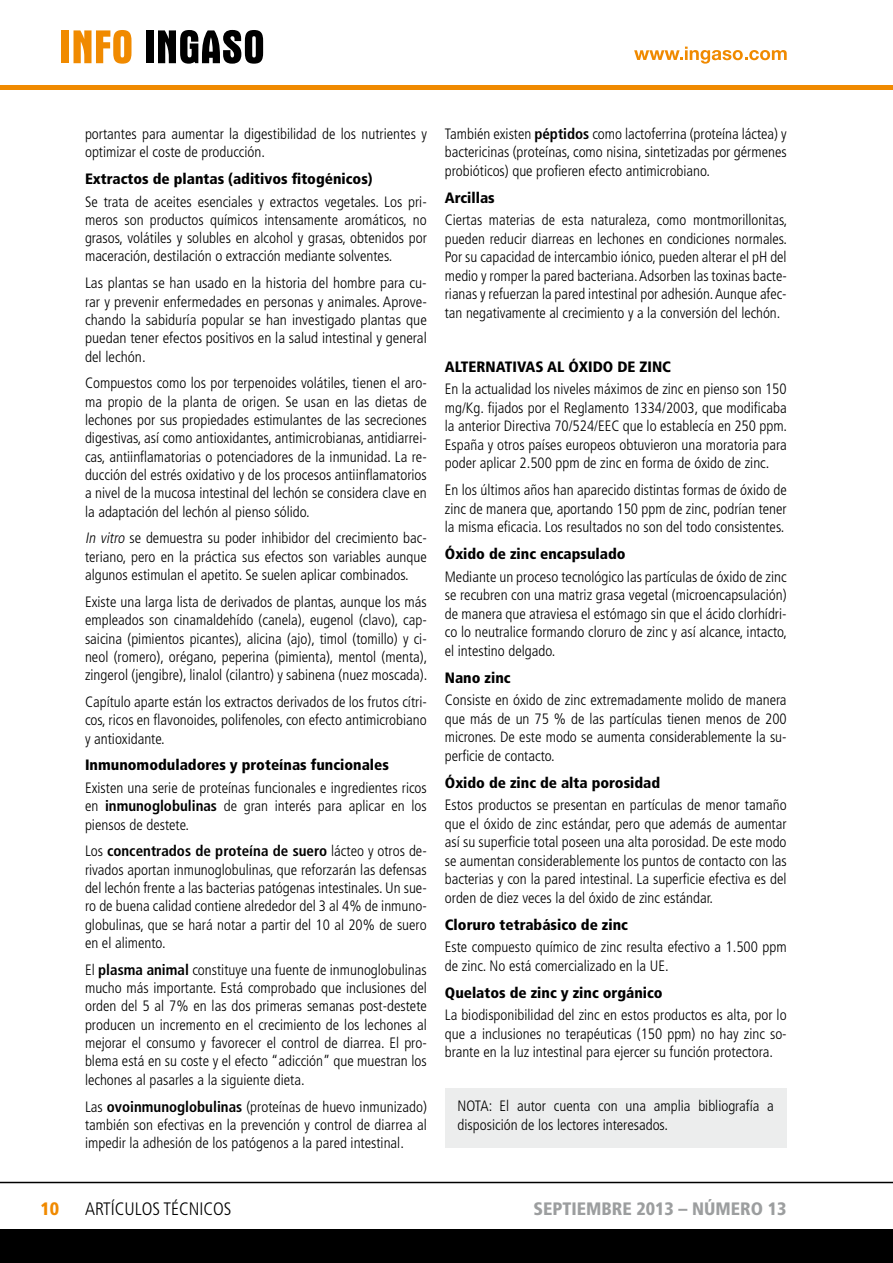
<style>
.page{position:relative;width:893px;height:1263px;background:#fff}
.page>*{position:absolute;margin:0;border:0;box-sizing:border-box;transform-origin:0 0}
.t1{font:900 condensed 18px "Frutiger";color:#9c9e9f}
.t2{font:300 condensed 18px "Frutiger";color:#000}
.t3{font:900 condensed 18px "Frutiger";color:#f08a00}
.t4{font:300 condensed 15px/18.3px "Frutiger";color:#000;text-align:justify}
.t5{font:900 condensed 15px "Frutiger";color:#000}
.s1{font-style:italic}
.s2{font-weight:700}
</style>
<div class="page">
<hr style="left:0;top:85px;width:893px;height:4px;background:#f08a00">
<div style="left:62px;top:30px;width:7px;height:33px;background:#f08a00"></div>
<svg style="left:74px;top:30px;width:57px;height:34px"></svg>
<div style="left:146px;top:30px;width:7px;height:33px;background:#000"></div>
<svg style="left:158px;top:30px;width:105px;height:34px"></svg>
<div style="left:0;top:1229px;width:893px;height:34px;background:#000"></div>
<hr style="left:0;top:1182px;width:893px;height:1px;background:#000">
<svg style="left:634px;top:47px;width:153px;height:17px"></svg>
<div style="left:445px;top:1089px;width:342px;height:59px;background:#eceded"></div>
<p class="t4" style="left:85px;top:125px;width:343px">portantes para aumentar la digestibilidad de los nutrientes y optimizar el coste de producción.</p>
<p class="t5" style="left:85px;top:170px;width:289px">Extractos de plantas (aditivos fitogénicos)</p>
<p class="t4" style="left:85px;top:192px;width:343px">Se trata de aceites esenciales y extractos vegetales. Los pri&shy;meros son productos químicos intensamente aromáticos, no grasos, volátiles y solubles en alcohol y grasas, obtenidos por maceración, destilación o extracción mediante solventes.</p>
<p class="t4" style="left:85px;top:274px;width:343px">Las plantas se han usado en la historia del hombre para cu&shy;rar y prevenir enfermedades en personas y animales. Aprove&shy;chando la sabiduría popular se han investigado plantas que puedan tener efectos positivos en la salud intestinal y general del lechón.</p>
<p class="t4" style="left:85px;top:374px;width:343px">Compuestos como los por terpenoides volátiles, tienen el aro&shy;ma propio de la planta de origen. Se usan en las dietas de lechones por sus propiedades estimulantes de las secreciones digestivas, así como antioxidantes, antimicrobianas, antidiarrei&shy;cas, antiinflamatorias o potenciadores de la inmunidad. La re&shy;ducción del estrés oxidativo y de los procesos antiinflamatorios a nivel de la mucosa intestinal del lechón se considera clave en la adaptación del lechón al pienso sólido.</p>
<p class="t4" style="left:85px;top:529px;width:343px"><span class="s1">In vitro</span> se demuestra su poder inhibidor del crecimiento bac&shy;teriano, pero en la práctica sus efectos son variables aunque algunos estimulan el apetito. Se suelen aplicar combinados.</p>
<p class="t4" style="left:85px;top:593px;width:344px">Existe una larga lista de derivados de plantas, aunque los más empleados son cinamaldehído (canela), eugenol (clavo), cap&shy;saicina (pimientos picantes), alicina (ajo), timol (tomillo) y ci&shy;neol (romero), orégano, peperina (pimienta), mentol (menta), zingerol (jengibre), linalol (cilantro) y sabinena (nuez moscada).</p>
<p class="t4" style="left:85px;top:693px;width:343px">Capítulo aparte están los extractos derivados de los frutos cítri&shy;cos, ricos en flavonoides, polifenoles, con efecto antimicrobiano y antioxidante.</p>
<p class="t5" style="left:85px;top:756px;width:305px">Inmunomoduladores y proteínas funcionales</p>
<p class="t4" style="left:85px;top:779px;width:343px">Existen una serie de proteínas funcionales e ingredientes ricos en <span class="s2">inmunoglobulinas</span> de gran interés para aplicar en los piensos de destete.</p>
<p class="t4" style="left:85px;top:842px;width:343px">Los <span class="s2">concentrados de proteína de suero</span> lácteo y otros de&shy;rivados aportan inmunoglobulinas, que reforzarán las defensas del lechón frente a las bacterias patógenas intestinales. Un sue&shy;ro de buena calidad contiene alrededor del 3 al 4% de inmuno&shy;globulinas, que se hará notar a partir del 10 al 20% de suero en el alimento.</p>
<p class="t4" style="left:85px;top:961px;width:343px">El <span class="s2">plasma animal</span> constituye una fuente de inmunoglobulinas mucho más importante. Está comprobado que inclusiones del orden del 5 al 7% en las dos primeras semanas post-destete producen un incremento en el crecimiento de los lechones al mejorar el consumo y favorecer el control de diarrea. El pro&shy;blema está en su coste y el efecto “adicción” que muestran los lechones al pasarles a la siguiente dieta.</p>
<p class="t4" style="left:85px;top:1097px;width:343px">Las <span class="s2">ovoinmunoglobulinas</span> (proteínas de huevo inmunizado) también son efectivas en la prevención y control de diarrea al impedir la adhesión de los patógenos a la pared intestinal.</p>
<p class="t4" style="left:445px;top:125px;width:343px">También existen <span class="s2">péptidos</span> como lactoferrina (proteína láctea) y bactericinas (proteínas, como nisina, sintetizadas por gérmenes probióticos) que profieren efecto antimicrobiano.</p>
<p class="t5" style="left:445px;top:188px;width:51px">Arcillas</p>
<p class="t4" style="left:445px;top:211px;width:344px">Ciertas materias de esta naturaleza, como montmorillonitas, pueden reducir diarreas en lechones en condiciones normales.<br>Por su capacidad de intercambio iónico, pueden alterar el pH del medio y romper la pared bacteriana. Adsorben las toxinas bacte&shy;rianas y refuerzan la pared intestinal por adhesión. Aunque afec&shy;tan negativamente al crecimiento y a la conversión del lechón.</p>
<p class="t5" style="left:445px;top:357px;width:228px">ALTERNATIVAS AL ÓXIDO DE ZINC</p>
<p class="t4" style="left:445px;top:380px;width:344px">En la actualidad los niveles máximos de zinc en pienso son 150 mg/Kg. fijados por el Reglamento 1334/2003, que modificaba la anterior Directiva 70/524/EEC que lo establecía en 250 ppm.<br>España y otros países europeos obtuvieron una moratoria para poder aplicar 2.500 ppm de zinc en forma de óxido de zinc.</p>
<p class="t4" style="left:445px;top:481px;width:343px">En los últimos años han aparecido distintas formas de óxido de zinc de manera que, aportando 150 ppm de zinc, podrían tener la misma eficacia. Los resultados no son del todo consistentes.</p>
<p class="t5" style="left:445px;top:545px;width:182px">Óxido de zinc encapsulado</p>
<p class="t4" style="left:445px;top:567px;width:344px">Mediante un proceso tecnológico las partículas de óxido de zinc se recubren con una matriz grasa vegetal (microencapsulación) de manera que atraviesa el estómago sin que el ácido clorhídri&shy;co lo neutralice formando cloruro de zinc y así alcance, intacto, el intestino delgado.</p>
<p class="t5" style="left:445px;top:668px;width:67px">Nano zinc</p>
<p class="t4" style="left:445px;top:691px;width:343px">Consiste en óxido de zinc extremadamente molido de manera que más de un 75 % de las partículas tienen menos de 200 micrones. De este modo se aumenta considerablemente la su&shy;perficie de contacto.</p>
<p class="t5" style="left:445px;top:773px;width:217px">Óxido de zinc de alta porosidad</p>
<p class="t4" style="left:445px;top:796px;width:343px">Estos productos se presentan en partículas de menor tamaño que el óxido de zinc estándar, pero que además de aumentar así su superficie total poseen una alta porosidad. De este modo se aumentan considerablemente los puntos de contacto con las bacterias y con la pared intestinal. La superficie efectiva es del orden de diez veces la del óxido de zinc estándar.</p>
<p class="t5" style="left:445px;top:915px;width:185px">Cloruro tetrabásico de zinc</p>
<p class="t4" style="left:445px;top:938px;width:343px">Este compuesto químico de zinc resulta efectivo a 1.500 ppm de zinc. No está comercializado en la UE.</p>
<p class="t5" style="left:445px;top:983px;width:219px">Quelatos de zinc y zinc orgánico</p>
<p class="t4" style="left:445px;top:1006px;width:343px">La biodisponibilidad del zinc en estos productos es alta, por lo que a inclusiones no terapéuticas (150 ppm) no hay zinc so&shy;brante en la luz intestinal para ejercer su función protectora.</p>
<p class="t4" style="left:458px;top:1097px;width:318px">NOTA: El autor cuenta con una amplia bibliografía a disposición de los lectores interesados.</p>
<p class="t3" style="left:40px;top:1198px;width:20px">10</p>
<p class="t2" style="left:85px;top:1199px;width:148px">ARTÍCULOS TÉCNICOS</p>
<p class="t1" style="left:533px;top:1198px;width:255px">SEPTIEMBRE 2013 – NÚMERO 13</p>
</div>
